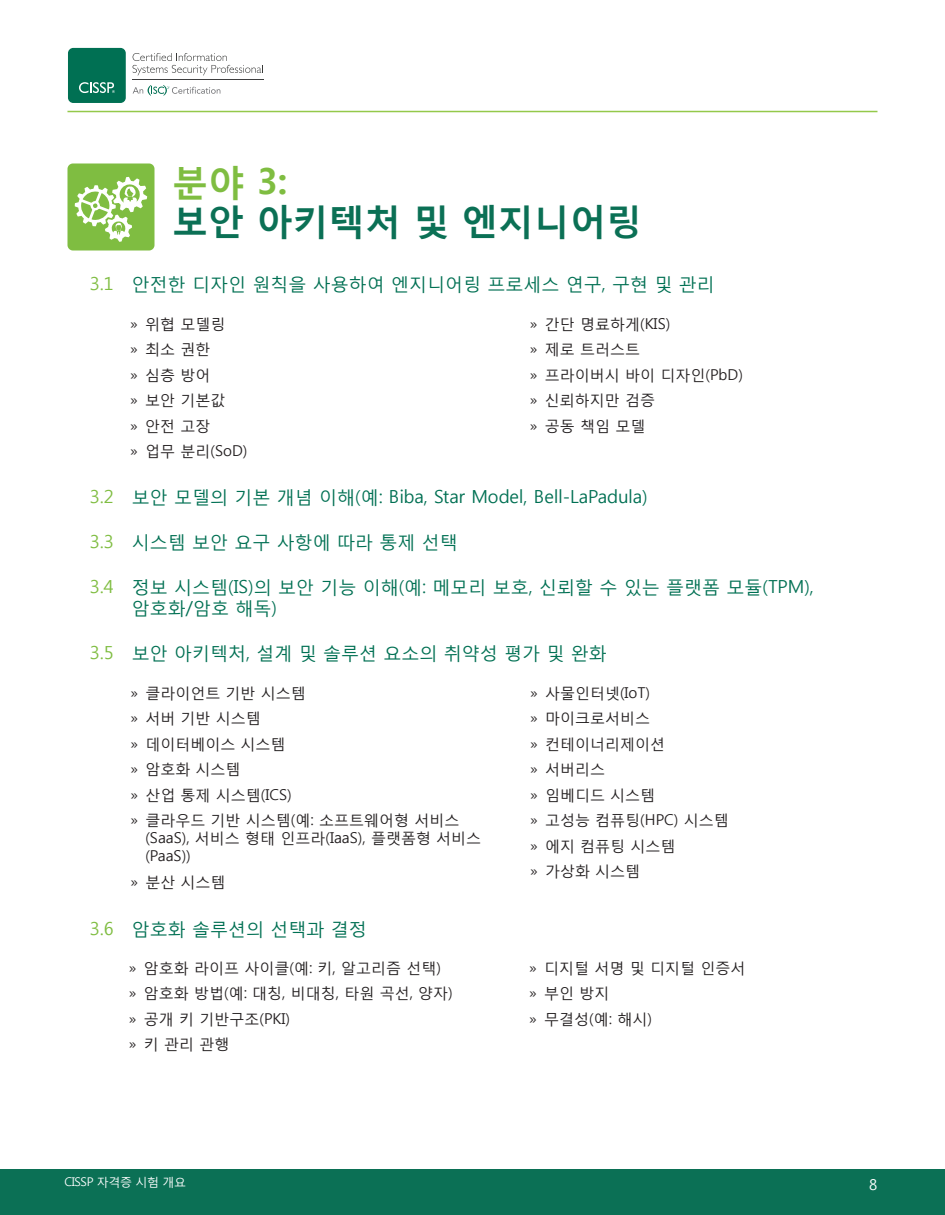
<style>
.page{position:relative;width:945px;height:1215px;background:#fff}
.page>*{position:absolute;margin:0;border:0;box-sizing:border-box;transform-origin:0 0}
.Green_Headlines_Big{font:700 36px "Malgun Gothic";color:#0b7055}
.Green_Headlines_Big-2{font:700 36px "Malgun Gothic";color:#7fbd41}
.t1{font:18px/21px "Malgun Gothic";color:#007053}
.t2{font:15px/18px "Malgun Gothic";color:#231f20}
.t3{font:15px "Malgun Gothic";color:#fff}
.t4{font:12px "Malgun Gothic";letter-spacing:-.035em;color:#fff}
.s1{color:#7fbd41}
</style>
<div class="page">
<hr style="left:67px;top:111px;width:810px;height:1px;background:#94c94a">
<div style="left:0;top:1170px;width:945px;height:45px;background:#0b7055"></div>
<div style="left:68px;top:48px;width:58px;height:55px;background:#007053;border-radius:5px"></div>
<svg style="left:133px;top:53px;width:130px;height:22px"></svg>
<hr style="left:133px;top:80px;width:131px;height:1px;background:#3e3e3f">
<svg style="left:133px;top:85px;width:87px;height:11px"></svg>
<svg style="left:79px;top:82px;width:36px;height:11px"></svg>
<div style="left:68px;top:164px;width:87px;height:86px;background:#7fbd41;border-radius:5px"></div>
<svg style="left:75px;top:177px;width:72px;height:65px"></svg>
<p class="Green_Headlines_Big-2" style="left:172px;top:160px;width:116px">분야 3:</p>
<p class="Green_Headlines_Big" style="left:172px;top:199px;width:472px">보안 아키텍처 및 엔지니어링</p>
<p class="t1" style="left:90px;top:274px;width:626px"><span class="s1">3.1</span> 안전한 디자인 원칙을 사용하여 엔지니어링 프로세스 연구, 구현 및 관리</p>
<p class="t2" style="left:130px;top:315px;width:97px">» 위협 모델링</p>
<p class="t2" style="left:130px;top:340px;width:82px">» 최소 권한</p>
<p class="t2" style="left:130px;top:366px;width:82px">» 심층 방어</p>
<p class="t2" style="left:130px;top:391px;width:97px">» 보안 기본값</p>
<p class="t2" style="left:130px;top:417px;width:82px">» 안전 고장</p>
<p class="t2" style="left:130px;top:442px;width:119px">» 업무 분리(SoD)</p>
<p class="t2" style="left:530px;top:315px;width:142px">» 간단 명료하게(KIS)</p>
<p class="t2" style="left:530px;top:340px;width:112px">» 제로 트러스트</p>
<p class="t2" style="left:530px;top:366px;width:215px">» 프라이버시 바이 디자인(PbD)</p>
<p class="t2" style="left:530px;top:391px;width:127px">» 신뢰하지만 검증</p>
<p class="t2" style="left:530px;top:417px;width:117px">» 공동 책임 모델</p>
<p class="t1" style="left:90px;top:487px;width:559px"><span class="s1">3.2</span> 보안 모델의 기본 개념 이해(예: Biba, Star Model, Bell-LaPadula)</p>
<p class="t1" style="left:90px;top:532px;width:370px"><span class="s1">3.3</span> 시스템 보안 요구 사항에 따라 통제 선택</p>
<p class="t1" style="left:132px;top:577px;width:684px;text-indent:-42px"><span class="s1">3.4</span> 정보 시스템(IS)의 보안 기능 이해(예: 메모리 보호, 신뢰할 수 있는 플랫폼 모듈(TPM), 암호화/암호 해독)</p>
<p class="t1" style="left:90px;top:643px;width:518px"><span class="s1">3.5</span> 보안 아키텍처, 설계 및 솔루션 요소의 취약성 평가 및 완화</p>
<p class="t2" style="left:130px;top:684px;width:177px">» 클라이언트 기반 시스템</p>
<p class="t2" style="left:130px;top:709px;width:132px">» 서버 기반 시스템</p>
<p class="t2" style="left:130px;top:735px;width:157px">» 데이터베이스 시스템</p>
<p class="t2" style="left:130px;top:760px;width:112px">» 암호화 시스템</p>
<p class="t2" style="left:130px;top:786px;width:163px">» 산업 통제 시스템(ICS)</p>
<p class="t2" style="left:145px;top:811px;width:337px;text-indent:-15px">» 클라우드 기반 시스템(예: 소프트웨어형 서비스 (SaaS), 서비스 형태 인프라(IaaS), 플랫폼형 서비스 (PaaS))</p>
<p class="t2" style="left:130px;top:873px;width:97px">» 분산 시스템</p>
<p class="t1" style="left:90px;top:919px;width:279px"><span class="s1">3.6</span> 암호화 솔루션의 선택과 결정</p>
<p class="t2" style="left:129px;top:958px;width:314px">» 암호화 라이프 사이클(예: 키, 알고리즘 선택)</p>
<p class="t2" style="left:129px;top:984px;width:325px">» 암호화 방법(예: 대칭, 비대칭, 타원 곡선, 양자)</p>
<p class="t2" style="left:129px;top:1009px;width:163px">» 공개 키 기반구조(PKI)</p>
<p class="t2" style="left:129px;top:1035px;width:102px">» 키 관리 관행</p>
<p class="t2" style="left:530px;top:684px;width:122px">» 사물인터넷(IoT)</p>
<p class="t2" style="left:530px;top:709px;width:121px">» 마이크로서비스</p>
<p class="t2" style="left:530px;top:735px;width:136px">» 컨테이너리제이션</p>
<p class="t2" style="left:530px;top:760px;width:76px">» 서버리스</p>
<p class="t2" style="left:530px;top:786px;width:127px">» 임베디드 시스템</p>
<p class="t2" style="left:530px;top:811px;width:200px">» 고성능 컴퓨팅(HPC) 시스템</p>
<p class="t2" style="left:530px;top:837px;width:147px">» 에지 컴퓨팅 시스템</p>
<p class="t2" style="left:530px;top:862px;width:112px">» 가상화 시스템</p>
<p class="t2" style="left:529px;top:958px;width:218px">» 디지털 서명 및 디지털 인증서</p>
<p class="t2" style="left:529px;top:984px;width:82px">» 부인 방지</p>
<p class="t2" style="left:529px;top:1009px;width:124px">» 무결성(예: 해시)</p>
<p class="t4" style="left:64px;top:1175px;width:123px">CISSP 자격증 시험 개요</p>
<p class="t3" style="left:869px;top:1176px;width:10px">8</p>
</div>
